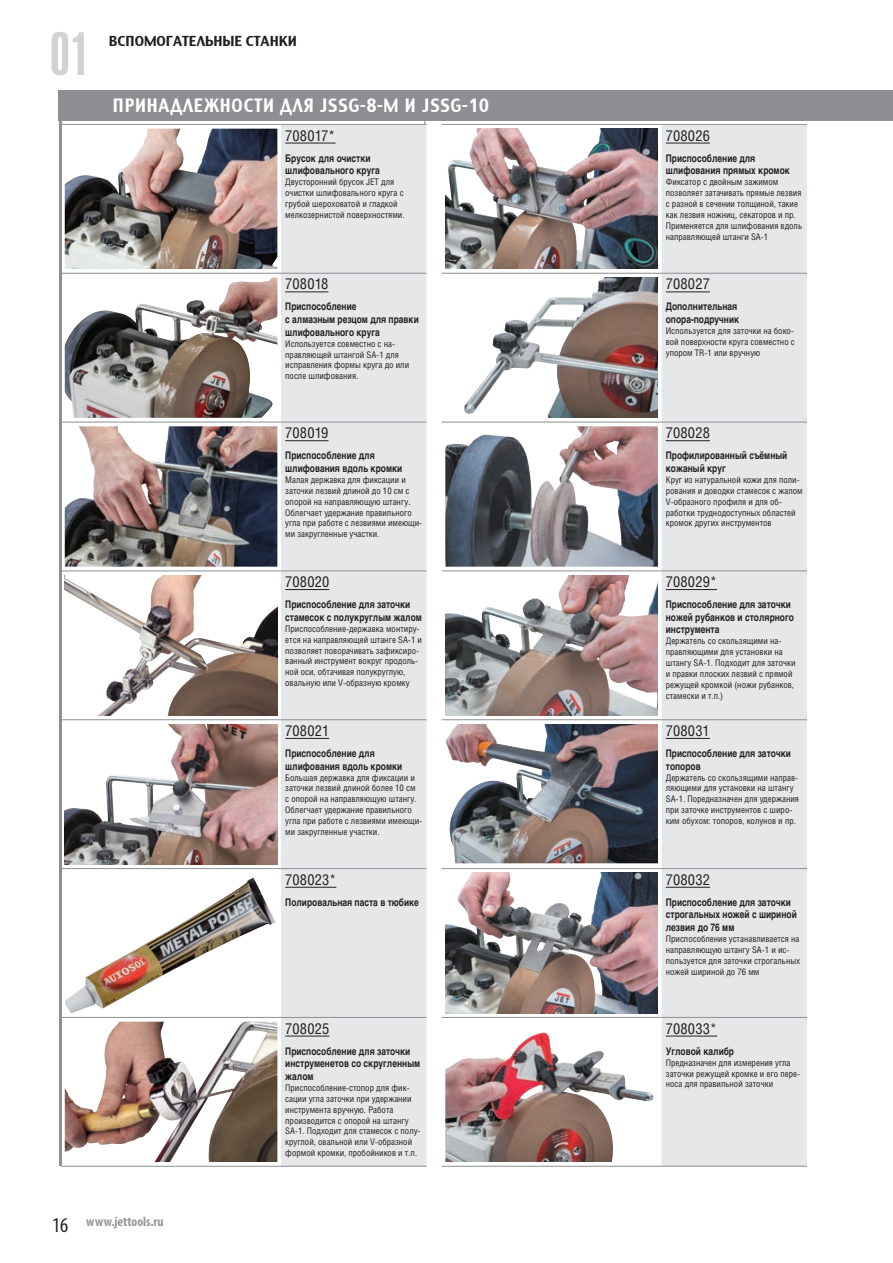
<style>
.page{position:relative;width:893px;height:1263px;background:#fff}
.page>*{position:absolute;margin:0;border:0;box-sizing:border-box;transform-origin:0 0}
.t1{font:60px "AG Letterica Ultra Compressed C";color:#d1d2d4}
.t2{font:18px "Charcoal CY";letter-spacing:.05em;color:#fff;scale:.9 1}
.заголовки_JSSG{font:15px "Helios Cond";letter-spacing:.015em;color:#231f20}
.t3{font:13.5px "Charcoal CY";color:#231f20}
.t4{font:700 condensed 13.5px "Myriad Pro";color:#95979c}
.таблица_шапка_JSSG{font:700 10.5px/12.6px "Helvetica";color:#231f20;scale:.8 1}
.таблица_JSSG{font:9.15px/10.9px "Helios Cond";color:#231f20}
.s1{font-weight:400;font-size:21px;color:#231f20}
</style>
<div class="page">
<hr style="left:424px;top:100px;width:2px;height:42px;background:#a8abae">
<div style="left:281px;top:125px;width:145px;height:1041px;background:#e6e7e9"></div>
<hr style="left:61px;top:124px;width:220px;height:1px;background:#8d8f92">
<hr style="left:61px;top:273px;width:220px;height:1px;background:#8d8f92">
<hr style="left:61px;top:422px;width:220px;height:1px;background:#8d8f92">
<hr style="left:61px;top:571px;width:220px;height:1px;background:#8d8f92">
<hr style="left:61px;top:719px;width:220px;height:1px;background:#8d8f92">
<hr style="left:61px;top:868px;width:220px;height:1px;background:#8d8f92">
<hr style="left:281px;top:124px;width:145px;height:1px;background:#8d8f92">
<hr style="left:281px;top:273px;width:145px;height:1px;background:#8d8f92">
<hr style="left:281px;top:422px;width:145px;height:1px;background:#8d8f92">
<hr style="left:281px;top:571px;width:145px;height:1px;background:#8d8f92">
<hr style="left:281px;top:719px;width:145px;height:1px;background:#8d8f92">
<hr style="left:281px;top:868px;width:145px;height:1px;background:#8d8f92">
<hr style="left:61px;top:1017px;width:220px;height:1px;background:#8d8f92">
<hr style="left:281px;top:1017px;width:145px;height:1px;background:#8d8f92">
<hr style="left:61px;top:1166px;width:220px;height:1px;background:#8d8f92">
<hr style="left:281px;top:1166px;width:145px;height:1px;background:#8d8f92">
<img style="left:65px;top:129px;width:212px;height:140px">
<hr style="left:285px;top:143px;width:50px;height:1px;background:#231f20">
<img style="left:65px;top:277px;width:212px;height:141px">
<hr style="left:285px;top:291px;width:43px;height:1px;background:#231f20">
<img style="left:65px;top:426px;width:212px;height:141px">
<hr style="left:285px;top:440px;width:43px;height:1px;background:#231f20">
<svg style="left:195px;top:575px;width:82px;height:140px"></svg>
<img style="left:65px;top:575px;width:130px;height:140px">
<hr style="left:285px;top:589px;width:44px;height:1px;background:#231f20">
<img style="left:65px;top:724px;width:212px;height:140px">
<hr style="left:285px;top:738px;width:44px;height:1px;background:#231f20">
<img style="left:65px;top:877px;width:210px;height:136px">
<hr style="left:285px;top:887px;width:51px;height:1px;background:#231f20">
<img style="left:65px;top:1022px;width:208px;height:140px">
<hr style="left:285px;top:1036px;width:44px;height:1px;background:#231f20">
<div style="left:662px;top:125px;width:145px;height:1041px;background:#e6e7e9"></div>
<hr style="left:442px;top:124px;width:220px;height:1px;background:#8d8f92">
<hr style="left:442px;top:273px;width:220px;height:1px;background:#8d8f92">
<hr style="left:442px;top:422px;width:220px;height:1px;background:#8d8f92">
<hr style="left:662px;top:124px;width:145px;height:1px;background:#8d8f92">
<hr style="left:662px;top:273px;width:145px;height:1px;background:#8d8f92">
<hr style="left:662px;top:422px;width:145px;height:1px;background:#8d8f92">
<hr style="left:442px;top:571px;width:220px;height:1px;background:#8d8f92">
<hr style="left:442px;top:719px;width:220px;height:1px;background:#8d8f92">
<hr style="left:662px;top:571px;width:145px;height:1px;background:#8d8f92">
<hr style="left:662px;top:719px;width:145px;height:1px;background:#8d8f92">
<hr style="left:442px;top:868px;width:220px;height:1px;background:#8d8f92">
<hr style="left:662px;top:868px;width:145px;height:1px;background:#8d8f92">
<hr style="left:442px;top:1017px;width:220px;height:1px;background:#8d8f92">
<hr style="left:662px;top:1017px;width:145px;height:1px;background:#8d8f92">
<hr style="left:442px;top:1166px;width:220px;height:1px;background:#8d8f92">
<hr style="left:662px;top:1166px;width:145px;height:1px;background:#8d8f92">
<img style="left:445px;top:129px;width:213px;height:140px">
<hr style="left:666px;top:143px;width:44px;height:1px;background:#231f20">
<img style="left:464px;top:277px;width:194px;height:141px">
<hr style="left:666px;top:291px;width:44px;height:1px;background:#231f20">
<img style="left:445px;top:426px;width:213px;height:141px">
<hr style="left:666px;top:440px;width:44px;height:1px;background:#231f20">
<img style="left:445px;top:575px;width:213px;height:140px">
<hr style="left:666px;top:589px;width:51px;height:1px;background:#231f20">
<img style="left:446px;top:724px;width:212px;height:139px">
<hr style="left:666px;top:738px;width:44px;height:1px;background:#231f20">
<img style="left:445px;top:873px;width:213px;height:140px">
<hr style="left:666px;top:887px;width:44px;height:1px;background:#231f20">
<img style="left:445px;top:1032px;width:209px;height:130px">
<hr style="left:666px;top:1036px;width:51px;height:1px;background:#231f20">
<div style="left:59px;top:90px;width:834px;height:31px;background:#8d8f92"></div>
<hr style="left:59px;top:94px;width:2px;height:1072px;background:#8d8f92">
<h1 class="t1" style="left:50px;top:20px;width:41px">01</h1>
<h3 class="t3" style="left:109px;top:33px;width:190px">ВСПОМОГАТЕЛЬНЫЕ СТАНКИ</h3>
<h2 class="t2" style="left:113px;top:95px;width:419px">ПРИНАДЛЕЖНОСТИ ДЛЯ JSSG-8-M И JSSG-10</h2>
<p class="заголовки_JSSG" style="left:285px;top:126px;width:52px">708017*</p>
<p class="таблица_шапка_JSSG" style="left:285px;top:152px;width:120px">Брусок для очистки шлифовального круга</p>
<p class="таблица_JSSG" style="left:285px;top:176px;width:121px">Двусторонний брусок JET для очистки шлифовального круга с грубой шероховатой и гладкой мелкозернистой поверхностями.</p>
<p class="заголовки_JSSG" style="left:285px;top:275px;width:45px">708018</p>
<p class="таблица_шапка_JSSG" style="left:285px;top:301px;width:168px">Приспособление<br>с алмазным резцом для правки шлифовального круга</p>
<p class="таблица_JSSG" style="left:285px;top:338px;width:125px">Используется совместно с на&shy;правляющей штангой SA-1 для исправления формы круга до или после шлифования.</p>
<p class="заголовки_JSSG" style="left:285px;top:424px;width:45px">708019</p>
<p class="таблица_шапка_JSSG" style="left:285px;top:449px;width:148px">Приспособление для шлифования вдоль кромки</p>
<p class="таблица_JSSG" style="left:285px;top:474px;width:138px">Малая державка для фиксации и заточки лезвий длиной до 10 см с опорой на направляющую штангу.<br>Облегчает удержание правильного угла при работе с лезвиями имеющи&shy;ми закругленные участки.</p>
<p class="заголовки_JSSG" style="left:285px;top:573px;width:46px">708020</p>
<p class="таблица_шапка_JSSG" style="left:285px;top:598px;width:172px">Приспособление для заточки стамесок с полукруглым жалом</p>
<p class="таблица_JSSG" style="left:285px;top:623px;width:138px">Приспособление-державка монтиру&shy;ется на направляющей штанге SA-1 и позволяет поворачивать зафиксиро&shy;ванный инструмент вокруг продоль&shy;ной оси, обтачивая полукруглую, овальную или V-образную кромку</p>
<p class="заголовки_JSSG" style="left:285px;top:721px;width:45px">708021</p>
<p class="таблица_шапка_JSSG" style="left:285px;top:747px;width:148px">Приспособление для шлифования вдоль кромки</p>
<p class="таблица_JSSG" style="left:285px;top:772px;width:138px">Большая державка для фиксации и заточки лезвий длиной более 10 см<br>с опорой на направляющую штангу.<br>Облегчает удержание правильного угла при работе с лезвиями имеющи&shy;ми закругленные участки.</p>
<p class="заголовки_JSSG" style="left:285px;top:870px;width:53px">708023*</p>
<p class="таблица_шапка_JSSG" style="left:285px;top:896px;width:169px">Полировальная паста в тюбике</p>
<h3 class="t4" style="left:52px;top:1213px;width:113px"><span class="s1">16</span> www.jettools.ru</h3>
<p class="заголовки_JSSG" style="left:285px;top:1019px;width:46px">708025</p>
<p class="таблица_шапка_JSSG" style="left:285px;top:1045px;width:170px">Приспособление для заточки инструменетов со скругленным жалом</p>
<p class="таблица_JSSG" style="left:285px;top:1082px;width:137px">Приспособление-стопор для фик&shy;сации угла заточки при удержании инструмента вручную. Работа производится с опорой на штангу SA-1. Подходит для стамесок с полу&shy;круглой, овальной или V-образной формой кромки, пробойников и т.п.</p>
<p class="заголовки_JSSG" style="left:666px;top:126px;width:46px">708026</p>
<p class="таблица_шапка_JSSG" style="left:666px;top:152px;width:157px">Приспособление для шлифования прямых кромок</p>
<p class="таблица_JSSG" style="left:666px;top:176px;width:138px">Фиксатор с двойным зажимом позволяет затачивать прямые лезвия с разной в сечении толщиной, такие как лезвия ножниц, секаторов и пр.<br>Применяется для шлифования вдоль направляющей штанги SA-1</p>
<p class="заголовки_JSSG" style="left:666px;top:275px;width:46px">708027</p>
<p class="таблица_шапка_JSSG" style="left:666px;top:301px;width:93px">Дополнительная опора-подручник</p>
<p class="таблица_JSSG" style="left:666px;top:325px;width:131px;text-align:justify">Используется для заточки на боко&shy;вой поверхности круга совместно с упором TR-1 или вручную</p>
<p class="заголовки_JSSG" style="left:666px;top:424px;width:46px">708028</p>
<p class="таблица_шапка_JSSG" style="left:666px;top:449px;width:153px">Профилированный съёмный кожаный круг</p>
<p class="таблица_JSSG" style="left:666px;top:474px;width:138px">Круг из натуральной кожи для поли&shy;рования и доводки стамесок с жалом<br>V-образного профиля и для об&shy;работки труднодоступных областей кромок других инструментов</p>
<p class="заголовки_JSSG" style="left:666px;top:573px;width:53px">708029*</p>
<p class="таблица_шапка_JSSG" style="left:666px;top:598px;width:162px">Приспособление для заточки ножей рубанков и столярного инструмента</p>
<p class="таблица_JSSG" style="left:666px;top:635px;width:131px">Держатель со скользящими на&shy;правляющими для установки на штангу SA-1. Подходит для заточки и правки плоских лезвий с прямой режущей кромкой (ножи рубанков, стамески и т.п.)</p>
<p class="заголовки_JSSG" style="left:666px;top:721px;width:45px">708031</p>
<p class="таблица_шапка_JSSG" style="left:666px;top:747px;width:158px">Приспособление для заточки топоров</p>
<p class="таблица_JSSG" style="left:666px;top:772px;width:135px">Держатель со скользящими направ&shy;ляющими для установки на штангу SA-1. Поредназначен для удержания при заточке инструментов с широ&shy;ким обухом: топоров, колунов и пр.</p>
<p class="заголовки_JSSG" style="left:666px;top:870px;width:46px">708032</p>
<p class="таблица_шапка_JSSG" style="left:666px;top:896px;width:165px">Приспособление для заточки строгальных ножей с шириной лезвия до 76 мм</p>
<p class="таблица_JSSG" style="left:666px;top:933px;width:136px">Приспособление устанавливается на направляющую штангу SA-1 и ис&shy;пользуется для заточки строгальных ножей шириной до 76 мм</p>
<p class="заголовки_JSSG" style="left:666px;top:1019px;width:53px">708033*</p>
<p class="таблица_шапка_JSSG" style="left:666px;top:1045px;width:87px">Угловой калибр</p>
<p class="таблица_JSSG" style="left:666px;top:1057px;width:136px">Предназначен для измерения угла заточки режущей кромке и его пере&shy;носа для правильной заточки</p>
</div>
